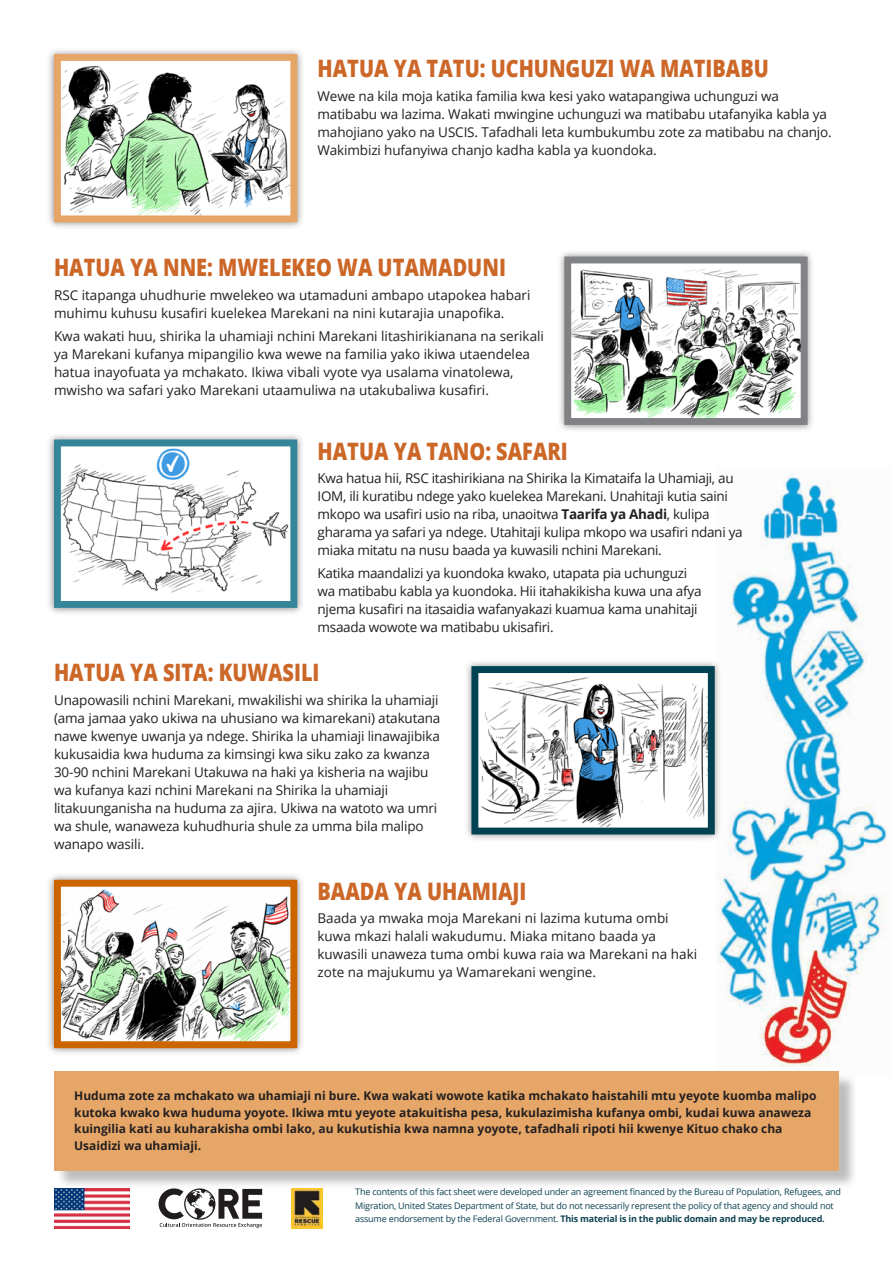
<style>
.page{position:relative;width:893px;height:1263px;background:#fff}
.page>*{position:absolute;margin:0;border:0;box-sizing:border-box;transform-origin:0 0}
.t1{font:800 24px "Open Sans";color:#cc6728;scale:.83 1}
.t2{font:13.5px/18px "Open Sans";letter-spacing:-.01em;color:#231f20}
.t3{font:700 12px/16.5px "Open Sans";color:#231f20}
.t4{font:9px/13.5px "Open Sans";letter-spacing:-.02em;color:#0d4251}
.s1{font-weight:700}
</style>
<div class="page">
<img style="left:716px;top:474px;width:171px;height:593px">
<div style="left:56px;top:1073px;width:802px;height:116px;background:#231f20;opacity:.3"></div>
<div style="left:54px;top:1071px;width:785px;height:99px;background:#e6a667"></div>
<div style="left:47px;top:47px;width:258px;height:183px;background:#231f20;opacity:.5"></div>
<img style="left:62px;top:62px;width:227px;height:152px">
<div style="left:54px;top:54px;width:243px;height:168px;border:7px solid #e6a667"></div>
<div style="left:47px;top:432px;width:258px;height:183px;background:#231f20;opacity:.5"></div>
<img style="left:62px;top:447px;width:227px;height:153px">
<div style="left:54px;top:439px;width:243px;height:169px;border:7px solid #36869a"></div>
<div style="left:47px;top:872px;width:258px;height:183px;background:#231f20;opacity:.5"></div>
<img style="left:62px;top:888px;width:227px;height:152px">
<div style="left:54px;top:880px;width:243px;height:168px;border:7px solid #cc6500"></div>
<div style="left:557px;top:249px;width:258px;height:183px;background:#231f20;opacity:.5"></div>
<img style="left:572px;top:265px;width:228px;height:152px">
<div style="left:564px;top:257px;width:244px;height:168px;border:7px solid #808285"></div>
<div style="left:464px;top:659px;width:258px;height:183px;background:#231f20;opacity:.5"></div>
<img style="left:479px;top:674px;width:228px;height:152px">
<div style="left:471px;top:666px;width:244px;height:168px;border:7px solid #014352"></div>
<img style="left:291px;top:1188px;width:31px;height:40px">
<img style="left:54px;top:1188px;width:75px;height:40px">
<svg style="left:159px;top:1188px;width:103px;height:40px"></svg>
<h1 class="t1" style="left:318px;top:50px;width:545px">HATUA YA TATU: UCHUNGUZI WA MATIBABU</h1>
<p class="t2" style="left:318px;top:86px;width:516px">Wewe na kila moja katika familia kwa kesi yako watapangiwa uchunguzi wa matibabu wa lazima. Wakati mwingine uchunguzi wa matibabu utafanyika kabla ya mahojiano yako na USCIS. Tafadhali leta kumbukumbu zote za matibabu na chanjo.<br>Wakimbizi hufanyiwa chanjo kadha kabla ya kuondoka.</p>
<h1 class="t1" style="left:54px;top:249px;width:546px">HATUA YA NNE: MWELEKEO WA UTAMADUNI</h1>
<p class="t2" style="left:54px;top:285px;width:478px">RSC itapanga uhudhurie mwelekeo wa utamaduni ambapo utapokea habari muhimu kuhusu kusafiri kuelekea Marekani na nini kutarajia unapofika.</p>
<p class="t2" style="left:54px;top:327px;width:492px">Kwa wakati huu, shirika la uhamiaji nchini Marekani litashirikianana na serikali ya Marekani kufanya mipangilio kwa wewe na familia yako ikiwa utaendelea hatua inayofuata ya mchakato. Ikiwa vibali vyote vya usalama vinatolewa, mwisho wa safari yako Marekani utaamuliwa na utakubaliwa kusafiri.</p>
<h1 class="t1" style="left:318px;top:433px;width:303px">HATUA YA TANO: SAFARI</h1>
<p class="t2" style="left:318px;top:469px;width:427px">Kwa hatua hii, RSC itashirikiana na Shirika la Kimataifa la Uhamiaji, au IOM, ili kuratibu ndege yako kuelekea Marekani. Unahitaji kutia saini mkopo wa usafiri usio na riba, unaoitwa <span class="s1">Taarifa ya Ahadi</span>, kulipa gharama ya safari ya ndege. Utahitaji kulipa mkopo wa usafiri ndani ya miaka mitatu na nusu baada ya kuwasili nchini Marekani.</p>
<p class="t2" style="left:318px;top:564px;width:385px">Katika maandalizi ya kuondoka kwako, utapata pia uchunguzi wa matibabu kabla ya kuondoka. Hii itahakikisha kuwa una afya njema kusafiri na itasaidia wafanyakazi kuamua kama unahitaji msaada wowote wa matibabu ukisafiri.</p>
<h1 class="t1" style="left:54px;top:654px;width:321px">HATUA YA SITA: KUWASILI</h1>
<p class="t2" style="left:54px;top:690px;width:388px">Unapowasili nchini Marekani, mwakilishi wa shirika la uhamiaji (ama jamaa yako ukiwa na uhusiano wa kimarekani) atakutana nawe kwenye uwanja ya ndege. Shirika la uhamiaji linawajibika kukusaidia kwa huduma za kimsingi kwa siku zako za kwanza 30-90 nchini Marekani Utakuwa na haki ya kisheria na wajibu wa kufanya kazi nchini Marekani na Shirika la uhamiaji litakuunganisha na huduma za ajira. Ukiwa na watoto wa umri wa shule, wanaweza kuhudhuria shule za umma bila malipo wanapo wasili.</p>
<h1 class="t1" style="left:318px;top:872px;width:253px">BAADA YA UHAMIAJI</h1>
<p class="t2" style="left:318px;top:909px;width:381px">Baada ya mwaka moja Marekani ni lazima kutuma ombi kuwa mkazi halali wakudumu. Miaka mitano baada ya kuwasili unaweza tuma ombi kuwa raia wa Marekani na haki zote na majukumu ya Wamarekani wengine.</p>
<p class="t3" style="left:74px;top:1087px;width:744px">Huduma zote za mchakato wa uhamiaji ni bure. Kwa wakati wowote katika mchakato haistahili mtu yeyote kuomba malipo kutoka kwako kwa huduma yoyote. Ikiwa mtu yeyote atakuitisha pesa, kukulazimisha kufanya ombi, kudai kuwa anaweza kuingilia kati au kuharakisha ombi lako, au kukutishia kwa namna yoyote, tafadhali ripoti hii kwenye Kituo chako cha Usaidizi wa uhamiaji.</p>
<p class="t4" style="left:355px;top:1185px;width:487px">The contents of this fact sheet were developed under an agreement financed by the Bureau of Population, Refugees, and<br>Migration, United States Department of State, but do not necessarily represent the policy of that agency and should not assume endorsement by the Federal Government. <span class="s1">This material is in the public domain and may be reproduced.</span></p>
</div>
